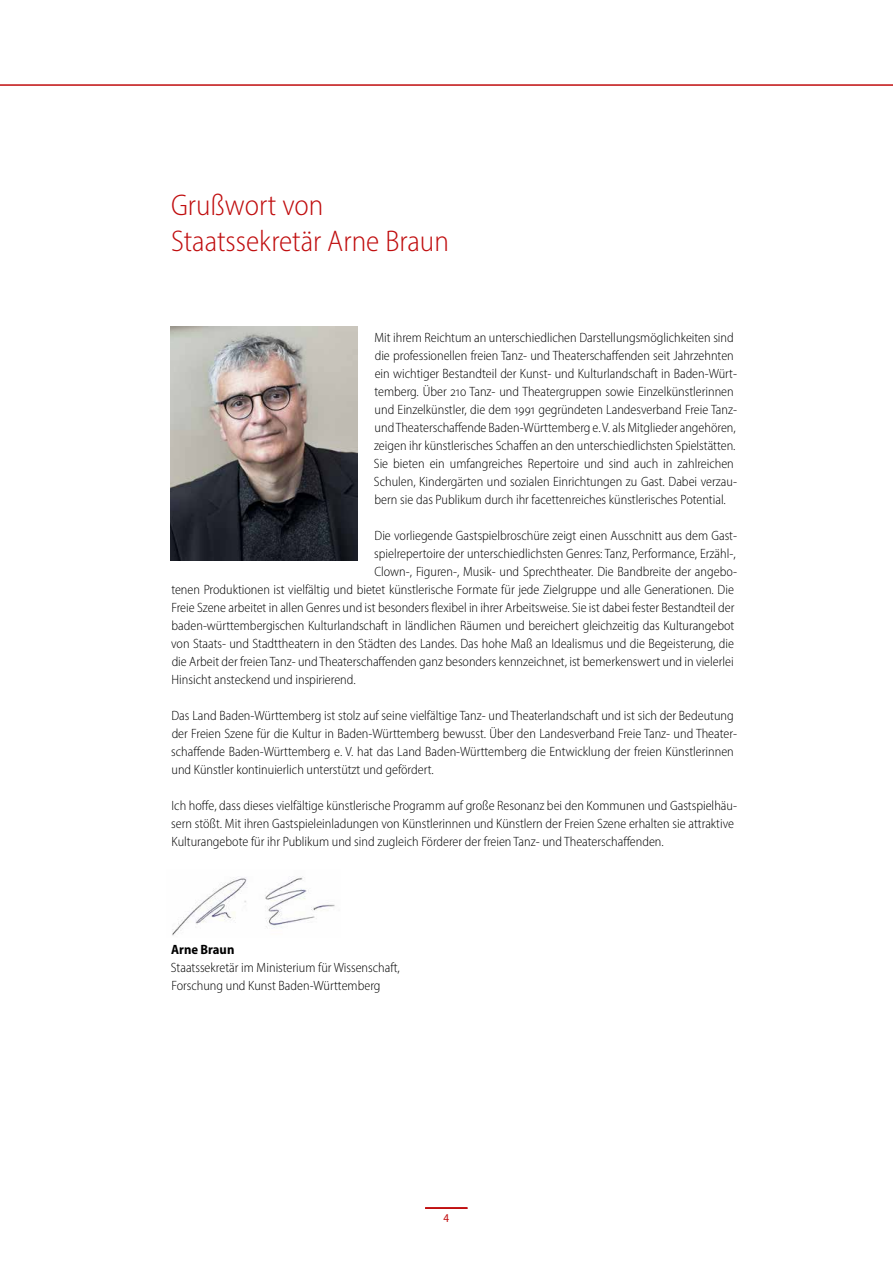
<style>
.page{position:relative;width:893px;height:1263px;background:#fff}
.page>*{position:absolute;margin:0;border:0;box-sizing:border-box;transform-origin:0 0}
.t1{font:300 semi-condensed 30px/36px "Myriad Pro";color:#c00d0e}
.t2{font:300 semi-condensed 13.5px/18px "Myriad Pro";color:#000}
.t3{font:700 semi-condensed 13.5px "Myriad Pro";color:#000}
.t4{font:semi-condensed 12px "Myriad Pro";color:#c00d0e}
</style>
<div class="page">
<hr style="left:425px;top:1208px;width:42px;height:1px;background:#c00d0e">
<hr style="left:0;top:84px;width:893px;height:2px;background:#c00d0e">
<img style="left:170px;top:326px;width:187px;height:234px">
<img style="left:172px;top:876px;width:163px;height:60px">
<h1 class="t1" style="left:171px;top:187px;width:279px">Grußwort von<br>Staatssekretär Arne Braun</h1>
<p class="t2" style="left:374px;top:328px;width:365px">Mit ihrem Reichtum an unterschiedlichen Darstellungsmöglichkeiten sind die professionellen freien Tanz- und Theaterschaffenden seit Jahrzehnten ein wichtiger Bestandteil der Kunst- und Kulturlandschaft in Baden-Würt&shy;temberg. Über 210 Tanz- und Theatergruppen sowie Einzelkünstlerinnen und Einzelkünstler, die dem 1991 gegründeten Landesverband Freie Tanz&shy;und Theaterschaffende Baden-Württemberg e. V. als Mitglieder angehören, zeigen ihr künstlerisches Schaffen an den unterschiedlichsten Spielstätten.<br>Sie bieten ein umfangreiches Repertoire und sind auch in zahlreichen Schulen, Kindergärten und sozialen Einrichtungen zu Gast. Dabei verzau&shy;bern sie das Publikum durch ihr facettenreiches künstlerisches Potential.</p>
<p class="t2" style="left:375px;top:526px;width:364px">Die vorliegende Gastspielbroschüre zeigt einen Ausschnitt aus dem Gast-</p>
<p class="t2" style="left:374px;top:544px;width:363px">spielrepertoire der unterschiedlichsten Genres: Tanz, Performance, Erzähl-,</p>
<p class="t2" style="left:374px;top:562px;width:364px">Clown-, Figuren-, Musik- und Sprechtheater. Die Bandbreite der angebo-</p>
<p class="t2" style="left:171px;top:580px;width:564px">tenen Produktionen ist vielfältig und bietet künstlerische Formate für jede Zielgruppe und alle Generationen. Die</p>
<p class="t2" style="left:171px;top:598px;width:564px">Freie Szene arbeitet in allen Genres und ist besonders flexibel in ihrer Arbeitsweise. Sie ist dabei fester Bestandteil der</p>
<p class="t2" style="left:172px;top:616px;width:564px">baden-württembergischen Kulturlandschaft in ländlichen Räumen und bereichert gleichzeitig das Kulturangebot</p>
<p class="t2" style="left:171px;top:634px;width:564px">von Staats- und Stadttheatern in den Städten des Landes. Das hohe Maß an Idealismus und die Begeisterung, die</p>
<p class="t2" style="left:172px;top:652px;width:564px">die Arbeit der freien Tanz- und Theaterschaffenden ganz besonders kennzeichnet, ist bemerkenswert und in vielerlei</p>
<p class="t2" style="left:171px;top:670px;width:186px">Hinsicht ansteckend und inspirierend.</p>
<p class="t2" style="left:171px;top:706px;width:567px">Das Land Baden-Württemberg ist stolz auf seine vielfältige Tanz- und Theaterlandschaft und ist sich der Bedeutung der Freien Szene für die Kultur in Baden-Württemberg bewusst. Über den Landesverband Freie Tanz- und Theater&shy;schaffende Baden-Württemberg e. V. hat das Land Baden-Württemberg die Entwicklung der freien Künstlerinnen und Künstler kontinuierlich unterstützt und gefördert.</p>
<p class="t2" style="left:171px;top:796px;width:567px">Ich hoffe, dass dieses vielfältige künstlerische Programm auf große Resonanz bei den Kommunen und Gastspielhäu&shy;sern stößt. Mit ihren Gastspieleinladungen von Künstlerinnen und Künstlern der Freien Szene erhalten sie attraktive<br>Kulturangebote für ihr Publikum und sind zugleich Förderer der freien Tanz- und Theaterschaffenden.</p>
<p class="t3" style="left:171px;top:941px;width:65px">Arne Braun</p>
<p class="t2" style="left:171px;top:958px;width:230px">Staatssekretär im Ministerium für Wissenschaft,<br>Forschung und Kunst Baden-Württemberg</p>
<p class="t4" style="left:443px;top:1210px;width:7px">4</p>
</div>
